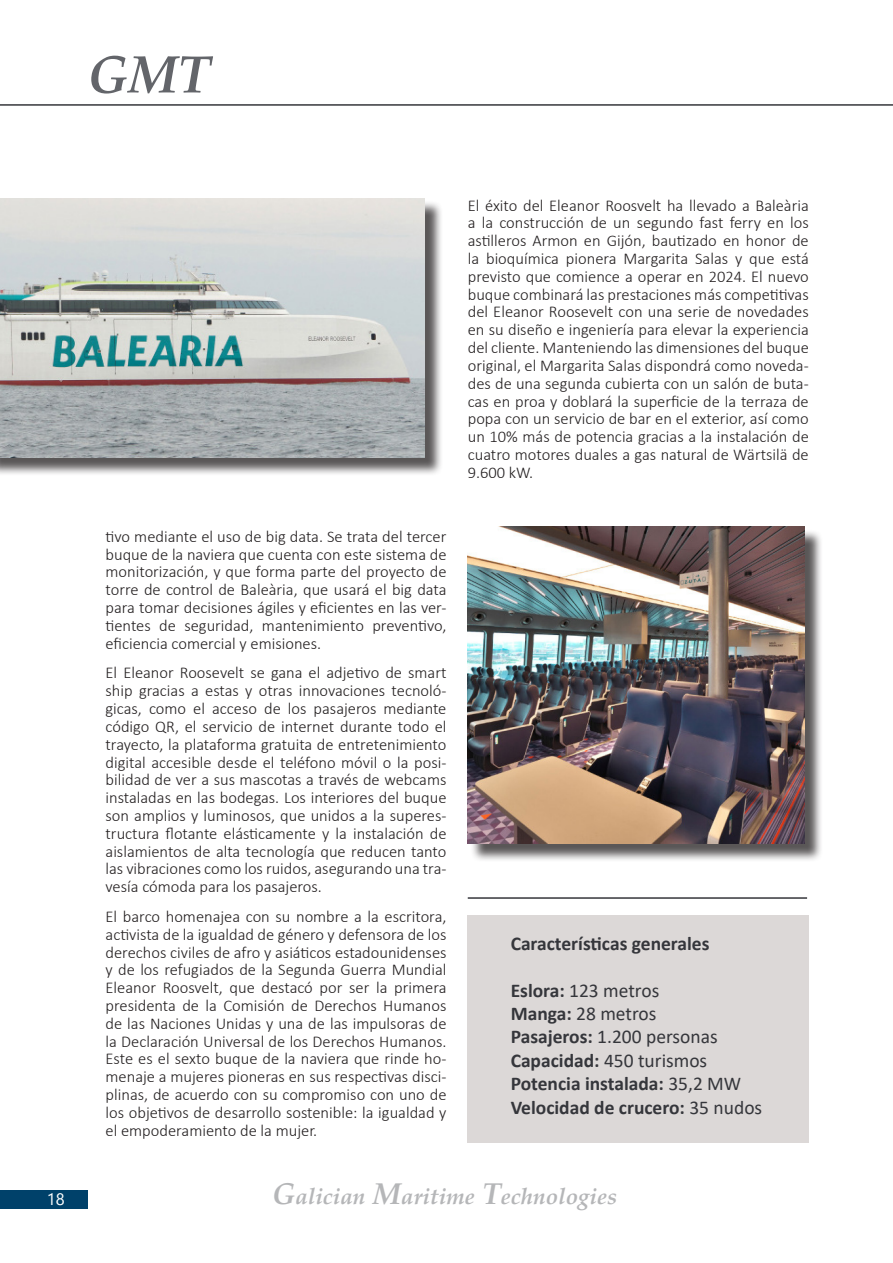
<style>
.page{position:relative;width:893px;height:1263px;background:#fff}
.page>*{position:absolute;margin:0;border:0;box-sizing:border-box;transform-origin:0 0}
.t1{font:italic 700 52.5px "Palatino Linotype";color:#63656a}
.t2{font:italic 700 22.5px "Palatino Linotype";color:#b5b6b8}
.t3{font:700 19.5px/23.4px "Calibri";color:#35363b}
.t4{font:300 16.5px/17.9px "Calibri";color:#231f20;text-align:justify}
.t5{font:16.5px "Ebrima";color:#fff}
.s1{font-weight:400}
.s2{font-size:30px}
</style>
<div class="page">
<div style="left:468px;top:915px;width:341px;height:227px;background:#dcd8d7"></div>
<div style="left:0;top:200px;width:443px;height:276px;background:#231f20;opacity:.75"></div>
<img style="left:0;top:198px;width:425px;height:260px">
<hr style="left:468px;top:897px;width:339px;height:2px;background:#35363b">
<div style="left:470px;top:529px;width:354px;height:333px;background:#231f20;opacity:.75"></div>
<img style="left:468px;top:526px;width:337px;height:317px">
<hr style="left:0;top:104px;width:893px;height:2px;background:#35363b">
<div style="left:0;top:1190px;width:88px;height:19px;background:#00416a"></div>
<p class="t1" style="left:87px;top:37px;width:124px">GMT</p>
<p class="t4" style="left:106px;top:527px;width:342px">tivo mediante el uso de big data. Se trata del tercer buque de la naviera que cuenta con este sistema de monitorización, y que forma parte del proyecto de torre de control de Baleària, que usará el big data para tomar decisiones ágiles y eficientes en las ver&shy;tientes de seguridad, mantenimiento preventivo, eficiencia comercial y emisiones.</p>
<p class="t4" style="left:106px;top:664px;width:342px">El Eleanor Roosevelt se gana el adjetivo de smart ship gracias a estas y otras innovaciones tecnoló&shy;gicas, como el acceso de los pasajeros mediante código QR, el servicio de internet durante todo el trayecto, la plataforma gratuita de entretenimiento digital accesible desde el teléfono móvil o la posi&shy;bilidad de ver a sus mascotas a través de webcams instaladas en las bodegas. Los interiores del buque son amplios y luminosos, que unidos a la superes&shy;tructura flotante elásticamente y la instalación de aislamientos de alta tecnología que reducen tanto las vibraciones como los ruidos, asegurando una tra&shy;vesía cómoda para los pasajeros.</p>
<p class="t4" style="left:106px;top:907px;width:342px">El barco homenajea con su nombre a la escritora, activista de la igualdad de género y defensora de los derechos civiles de afro y asiáticos estadounidenses y de los refugiados de la Segunda Guerra Mundial Eleanor Roosvelt, que destacó por ser la primera presidenta de la Comisión de Derechos Humanos de las Naciones Unidas y una de las impulsoras de la Declaración Universal de los Derechos Humanos.<br>Este es el sexto buque de la naviera que rinde ho&shy;menaje a mujeres pioneras en sus respectivas disci&shy;plinas, de acuerdo con su compromiso con uno de los objetivos de desarrollo sostenible: la igualdad y el empoderamiento de la mujer.</p>
<p class="t4" style="left:468px;top:196px;width:343px">El éxito del Eleanor Roosvelt ha llevado a Baleària a la construcción de un segundo fast ferry en los astilleros Armon en Gijón, bautizado en honor de la bioquímica pionera Margarita Salas y que está previsto que comience a operar en 2024. El nuevo buque combinará las prestaciones más competitivas del Eleanor Roosevelt con una serie de novedades en su diseño e ingeniería para elevar la experiencia del cliente. Manteniendo las dimensiones del buque original, el Margarita Salas dispondrá como noveda&shy;des de una segunda cubierta con un salón de buta&shy;cas en proa y doblará la superficie de la terraza de popa con un servicio de bar en el exterior, así como un 10% más de potencia gracias a la instalación de cuatro motores duales a gas natural de Wärtsilä de 9.600 kW.</p>
<p class="t3" style="left:511px;top:931px;width:200px">Características generales</p>
<p class="t3" style="left:511px;top:978px;width:253px">Eslora: <span class="s1">123 metros<br></span>Manga: <span class="s1">28 metros<br></span>Pasajeros: <span class="s1">1.200 personas<br></span>Capacidad: <span class="s1">450 turismos<br></span>Potencia instalada: <span class="s1">35,2 MW<br></span>Velocidad de crucero: <span class="s1">35 nudos</span></p>
<p class="t5" style="left:47px;top:1187px;width:19px">18</p>
<p class="t2" style="left:272px;top:1180px;width:346px"><span class="s2">G</span>alician <span class="s2">M</span>aritime <span class="s2">T</span>echnologies</p>
</div>
